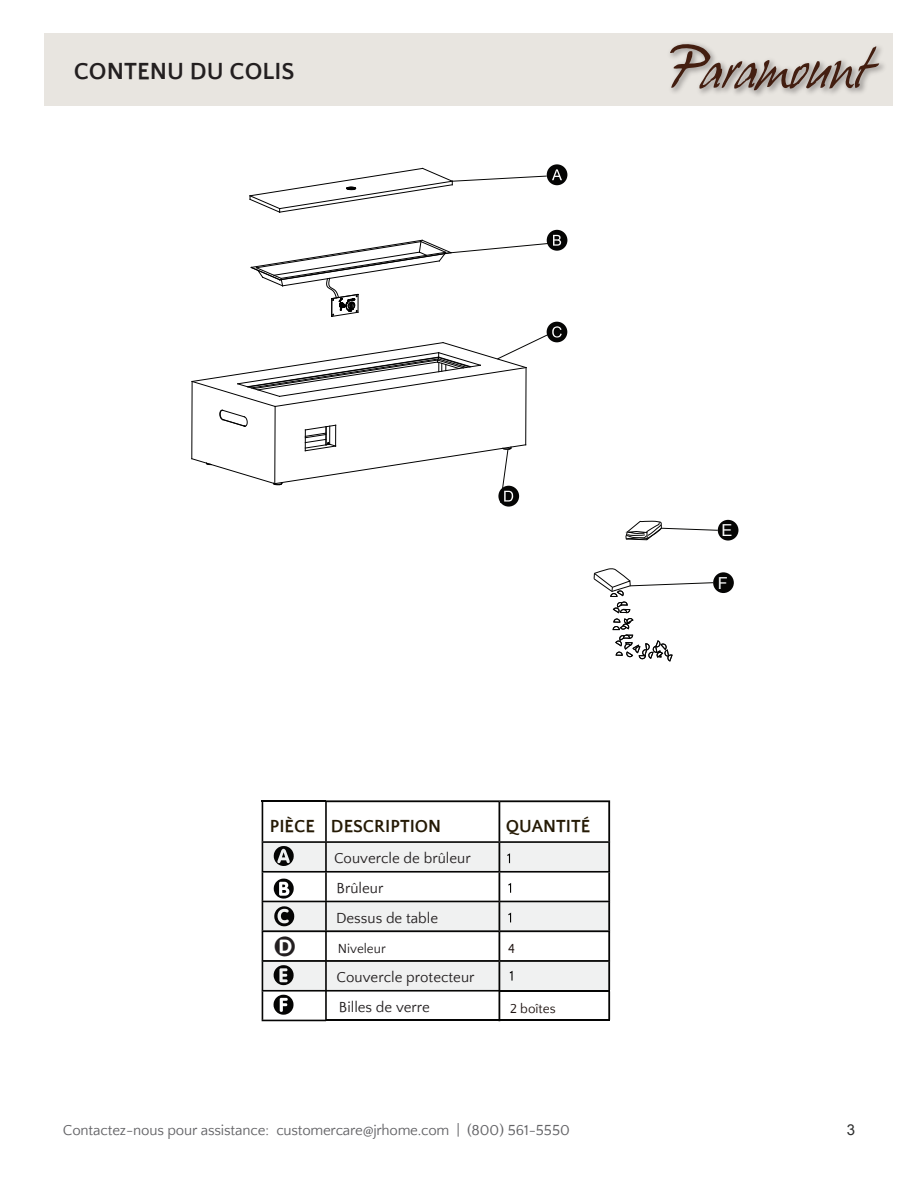
<style>
.page{position:relative;width:918px;height:1188px;background:#fff}
.page>*{position:absolute;margin:0;border:0;box-sizing:border-box;transform-origin:0 0}
.t1{font:24.45px "Circled";color:#231f20}
.t2{font:700 24px "Quattrocento Sans";color:#231f20}
.t3{font:700 18px "Quattrocento Sans";color:#251a05}
.t4{font:16.5px "Arial";color:#fafbfb}
.t5{font:15px/29.7px "Quattrocento Sans";color:#231f20}
.t6{font:15px "Quattrocento Sans";letter-spacing:-.01em;color:#636366}
.t7{font:15px "Arial";color:#2d2e2e}
.t8{font:13.5px "Quattrocento Sans";color:#211613}
.t9{font:13.5px "Quattrocento Sans";color:#231f20}
</style>
<div class="page">
<div style="left:44px;top:33px;width:849px;height:73px;background:#e8e5e0"></div>
<img style="left:672px;top:43px;width:212px;height:53px">
<svg style="left:670px;top:44px;width:209px;height:46px"></svg>
<svg style="left:263px;top:843px;width:62px;height:147px;fill:#f0f1f1"></svg>
<hr style="left:262px;top:800px;width:64px;height:2px;background:#050504">
<hr style="left:262px;top:802px;width:1px;height:39px;background:#050504">
<hr style="left:326px;top:800px;width:174px;height:2px;background:#050504">
<hr style="left:325px;top:802px;width:2px;height:39px;background:#050504">
<hr style="left:499px;top:800px;width:111px;height:2px;background:#050504">
<hr style="left:499px;top:802px;width:1px;height:39px;background:#050504">
<hr style="left:608px;top:802px;width:2px;height:39px;background:#050504">
<hr style="left:262px;top:841px;width:64px;height:2px;background:#050504">
<hr style="left:326px;top:841px;width:174px;height:2px;background:#050504">
<hr style="left:499px;top:841px;width:111px;height:2px;background:#050504">
<hr style="left:262px;top:871px;width:64px;height:2px;background:#050504">
<hr style="left:262px;top:901px;width:64px;height:1px;background:#050504">
<hr style="left:262px;top:930px;width:64px;height:2px;background:#050504">
<hr style="left:262px;top:960px;width:64px;height:2px;background:#050504">
<hr style="left:262px;top:990px;width:64px;height:2px;background:#050504">
<svg style="left:262px;top:843px;width:1px;height:177px"></svg>
<hr style="left:262px;top:1020px;width:64px;height:1px;background:#050504">
<hr style="left:326px;top:1020px;width:174px;height:1px;background:#050504">
<hr style="left:499px;top:1020px;width:111px;height:1px;background:#050504">
<svg style="left:274px;top:879px;width:20px;height:20px"></svg>
<svg style="left:274px;top:846px;width:20px;height:20px"></svg>
<svg style="left:274px;top:965px;width:20px;height:20px"></svg>
<svg style="left:274px;top:995px;width:20px;height:20px"></svg>
<svg style="left:325px;top:843px;width:285px;height:177px"></svg>
<div style="left:547px;top:164px;width:20px;height:21px;background:#050504;border-radius:50%"></div>
<div style="left:547px;top:230px;width:20px;height:21px;background:#050504;border-radius:50%"></div>
<div style="left:547px;top:322px;width:20px;height:20px;background:#050504;border-radius:50%"></div>
<svg style="left:498px;top:486px;width:21px;height:21px"></svg>
<div style="left:718px;top:520px;width:20px;height:21px;background:#050504;border-radius:50%"></div>
<svg style="left:626px;top:521px;width:93px;height:19px"></svg>
<div style="left:713px;top:572px;width:21px;height:21px;background:#050504;border-radius:50%"></div>
<svg style="left:593px;top:568px;width:121px;height:94px"></svg>
<svg style="left:249px;top:167px;width:313px;height:46px"></svg>
<svg style="left:250px;top:235px;width:311px;height:82px"></svg>
<svg style="left:191px;top:326px;width:371px;height:178px"></svg>
<svg style="left:274px;top:906px;width:20px;height:20px"></svg>
<h2 class="t2" style="left:74px;top:59px;width:222px">CONTENU DU COLIS</h2>
<p class="t3" style="left:270px;top:816px;width:173px">PIÈCE DESCRIPTION</p>
<p class="t3" style="left:506px;top:816px;width:86px">QUANTITÉ</p>
<h1 class="t1" style="left:275px;top:933px;width:22px">D</h1>
<p class="t5" style="left:334px;top:844px;width:138px">Couvercle de brûleur<br>Brûleur</p>
<p class="t5" style="left:336px;top:904px;width:104px">Dessus de table</p>
<p class="t9" style="left:338px;top:941px;width:49px">Niveleur</p>
<p class="t8" style="left:508px;top:941px;width:8px">4</p>
<p class="t5" style="left:337px;top:963px;width:139px;line-height:29.2px">Couvercle protecteur<br>Billes de verre</p>
<p class="t8" style="left:510px;top:1002px;width:47px">2 boîtes</p>
<p class="t6" style="left:63px;top:1122px;width:508px">Contactez-nous pour assistance: customercare@jrhome.com | (800) 561-5550</p>
<p class="t4" style="left:721px;top:519px;width:13px">E</p>
<p class="t4" style="left:718px;top:572px;width:12px">F</p>
<p class="t7" style="left:847px;top:1120px;width:10px">3</p>
</div>
